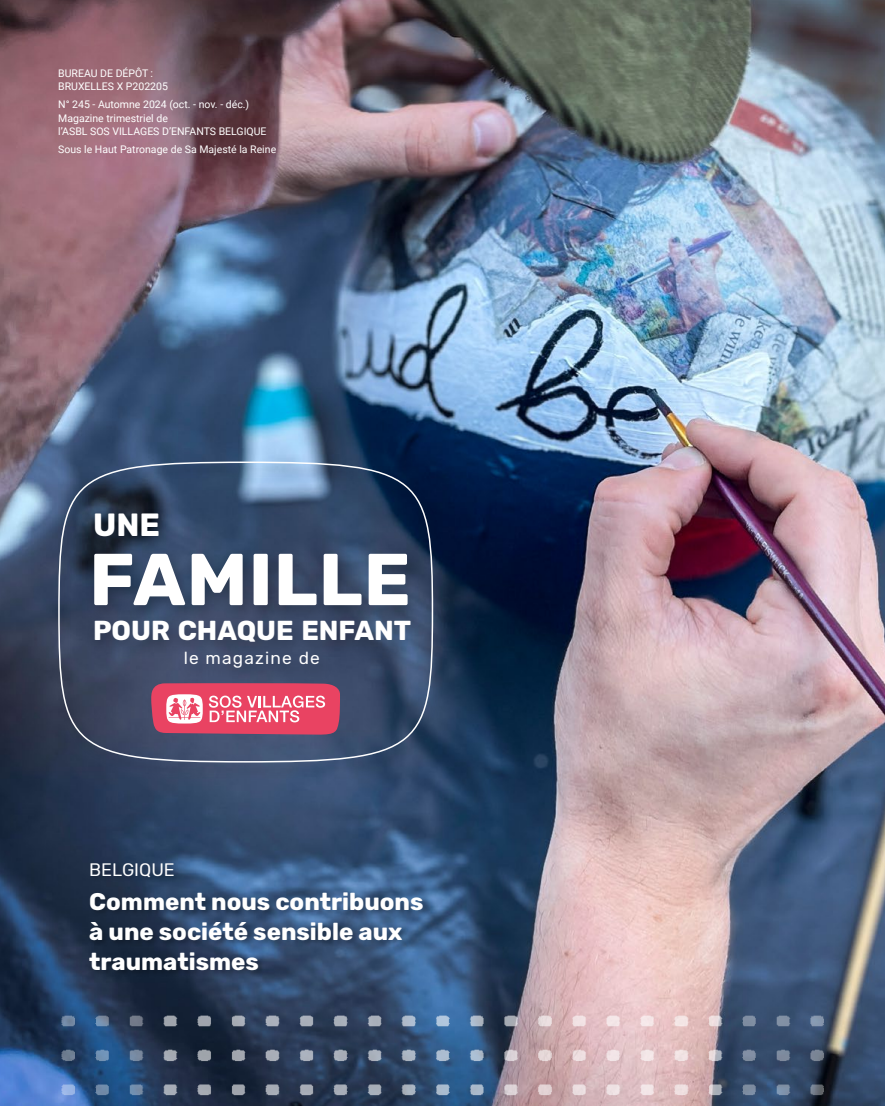
<style>
.page{position:relative;width:885px;height:1106px;background:#fff}
.page>*{position:absolute;margin:0;border:0;box-sizing:border-box;transform-origin:0 0}
.t1{font:700 73.35px "Rubik";letter-spacing:.015em;color:#fff}
.t2{font:700 31.95px "Rubik";color:#fff}
.t3{font:700 27.3px "Rubik";color:#fff}
.t4{font:700 24px/30px "Rubik";color:#fff}
.t5{font:18px "Rubik";color:#fff}
.t6{font:17.4px "Rubik";letter-spacing:.07em;color:#fff}
.t7{font:10.5px/13.5px "Roboto";color:#fff}
</style>
<div class="page">
<img style="left:0;top:0;width:884px;height:1106px">
<div style="left:54px;top:460px;width:391px;height:318px;background:#000;opacity:.25"></div>
<svg style="left:57px;top:461px;width:377px;height:302px;background:#484c68"></svg>
<div style="left:88px;top:862px;width:342px;height:114px;background:#000;opacity:.25"></div>
<img style="left:50px;top:1001px;width:783px;height:105px">
<img style="left:162px;top:1001px;width:571px;height:105px">
<p class="t7" style="left:58px;top:66px;width:111px">BUREAU DE DÉPÔT :<br>BRUXELLES X P202205</p>
<p class="t7" style="left:58px;top:97px;width:210px">N° 245 - Automne 2024 (oct. - nov. - déc.)<br>Magazine trimestriel de<br>l’ASBL SOS VILLAGES D’ENFANTS BELGIQUE</p>
<p class="t7" style="left:58px;top:142px;width:219px">Sous le Haut Patronage de Sa Majesté la Reine</p>
<h2 class="t2" style="left:93px;top:506px;width:68px">UNE</h2>
<h1 class="t1" style="left:89px;top:537px;width:323px">FAMILLE</h1>
<h3 class="t3" style="left:93px;top:614px;width:320px">POUR CHAQUE ENFANT</h3>
<h3 class="t6" style="left:184px;top:648px;width:138px">le magazine de</h3>
<h3 class="t5" style="left:89px;top:859px;width:87px">BELGIQUE</h3>
<h3 class="t4" style="left:89px;top:887px;width:336px">Comment nous contribuons à une société sensible aux traumatismes</h3>
</div>
